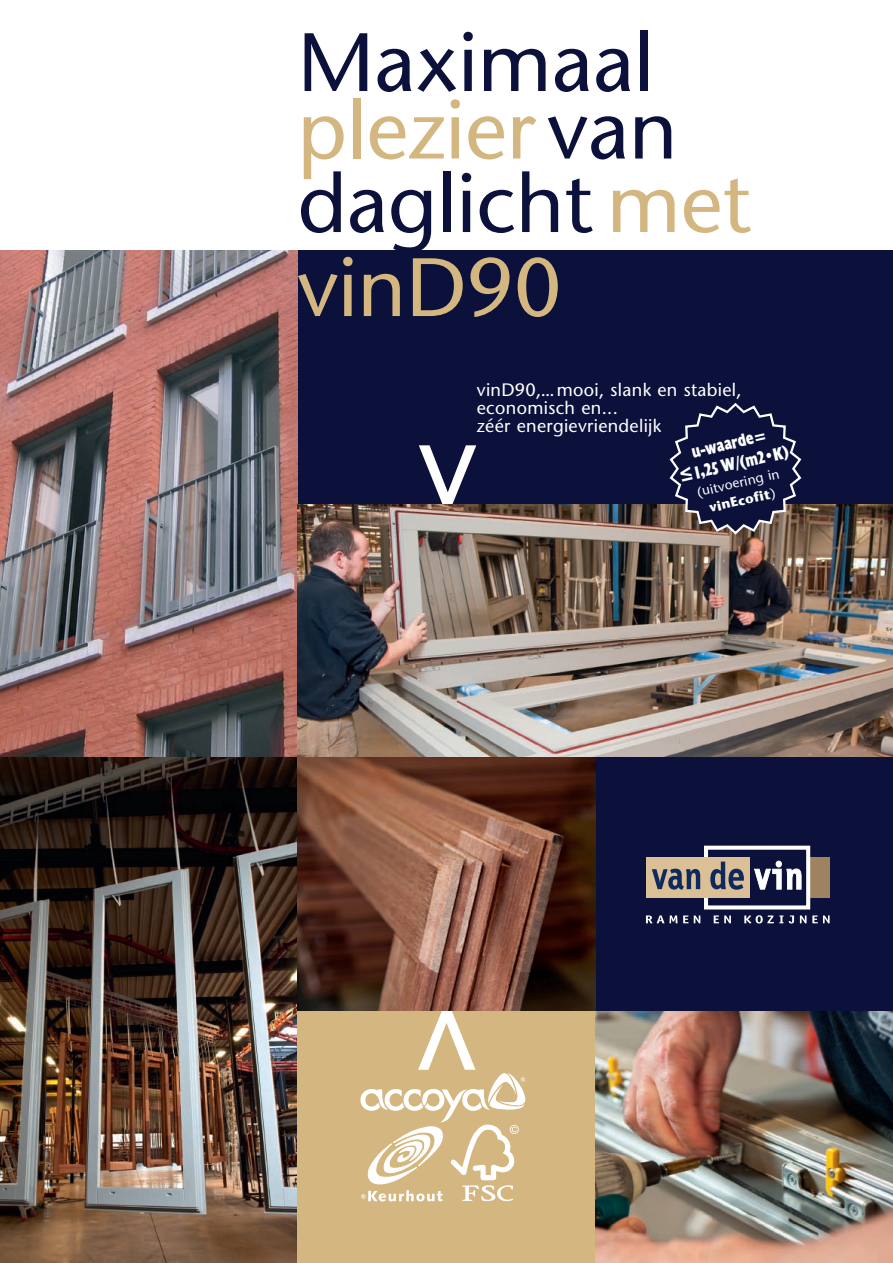
<style>
.page{position:relative;width:893px;height:1263px;background:#fff}
.page>*{position:absolute;margin:0;border:0;box-sizing:border-box;transform-origin:0 0}
.t1{font:108px "Verdana";color:#fff}
.t2{font:82.5px/70.5px "Stone Sans";color:#0b113b}
.t3{font:82.5px "Stone Sans";color:#d4b680}
.t4{font:18px/18px "Stone Sans";letter-spacing:.015em;color:#fff}
.t5{font:700 condensed 18px/21px "Humanist 521 BT Xtra";color:#fff;text-align:center;scale:.9 1}
.t6{font:13.5px/18px "Stone Sans";color:#fff;text-align:center}
.s1{color:#d4b680}
.s2{font-family:"Verdana";font-stretch:normal}
.s3{font-weight:700}
</style>
<div class="page">
<div style="left:298px;top:251px;width:595px;height:253px;background:#0b113b"></div>
<img style="left:0;top:251px;width:298px;height:1012px">
<img style="left:595px;top:1010px;width:298px;height:253px">
<div style="left:298px;top:1010px;width:297px;height:253px;background:#d4b680"></div>
<div style="left:595px;top:757px;width:298px;height:253px;background:#0b113b"></div>
<div style="left:808px;top:857px;width:22px;height:41px;background:#9f8360"></div>
<div style="left:704px;top:846px;width:106px;height:63px;border:4px solid #fff"></div>
<div style="left:646px;top:857px;width:104px;height:41px;background:#dabf97"></div>
<svg style="left:652px;top:869px;width:48px;height:21px"></svg>
<svg style="left:710px;top:862px;width:34px;height:28px"></svg>
<svg style="left:754px;top:861px;width:47px;height:28px"></svg>
<svg style="left:646px;top:915px;width:31px;height:8px"></svg>
<svg style="left:683px;top:915px;width:5px;height:8px"></svg>
<svg style="left:694px;top:915px;width:6px;height:8px"></svg>
<svg style="left:714px;top:915px;width:17px;height:8px"></svg>
<svg style="left:744px;top:915px;width:39px;height:8px"></svg>
<svg style="left:789px;top:915px;width:5px;height:8px"></svg>
<svg style="left:800px;top:915px;width:6px;height:8px"></svg>
<svg style="left:812px;top:915px;width:18px;height:8px"></svg>
<svg style="left:360px;top:1073px;width:165px;height:128px"></svg>
<img style="left:298px;top:757px;width:297px;height:253px">
<img style="left:298px;top:504px;width:595px;height:253px">
<svg style="left:670px;top:403px;width:131px;height:132px"></svg>
<h2 class="t2" style="left:298px;top:36px;width:455px">Maximaal <span class="s1">plezier</span> van daglicht <span class="s1">met</span></h2>
<h2 class="t3" style="left:298px;top:255px;width:265px">vinD90</h2>
<p class="t4" style="left:477px;top:383px;width:266px">vinD90,...mooi, slank en stabiel, economisch en...<br>zéér energievriendelijk</p>
<p class="t5" style="left:673px;top:447px;width:125px;rotate:-13deg">u-waarde= <span class="s2">≤</span>1,25 W/(m2•K)</p>
<h1 class="t1" style="left:416px;top:404px;width:65px">v</h1>
<p class="t6" style="left:696px;top:485px;width:85px;rotate:-13deg">(uitvoering in <span class="s3">vinEcofit</span>)</p>
<h1 class="t1" style="left:479px;top:1111px;width:65px;rotate:-180deg">v</h1>
</div>
